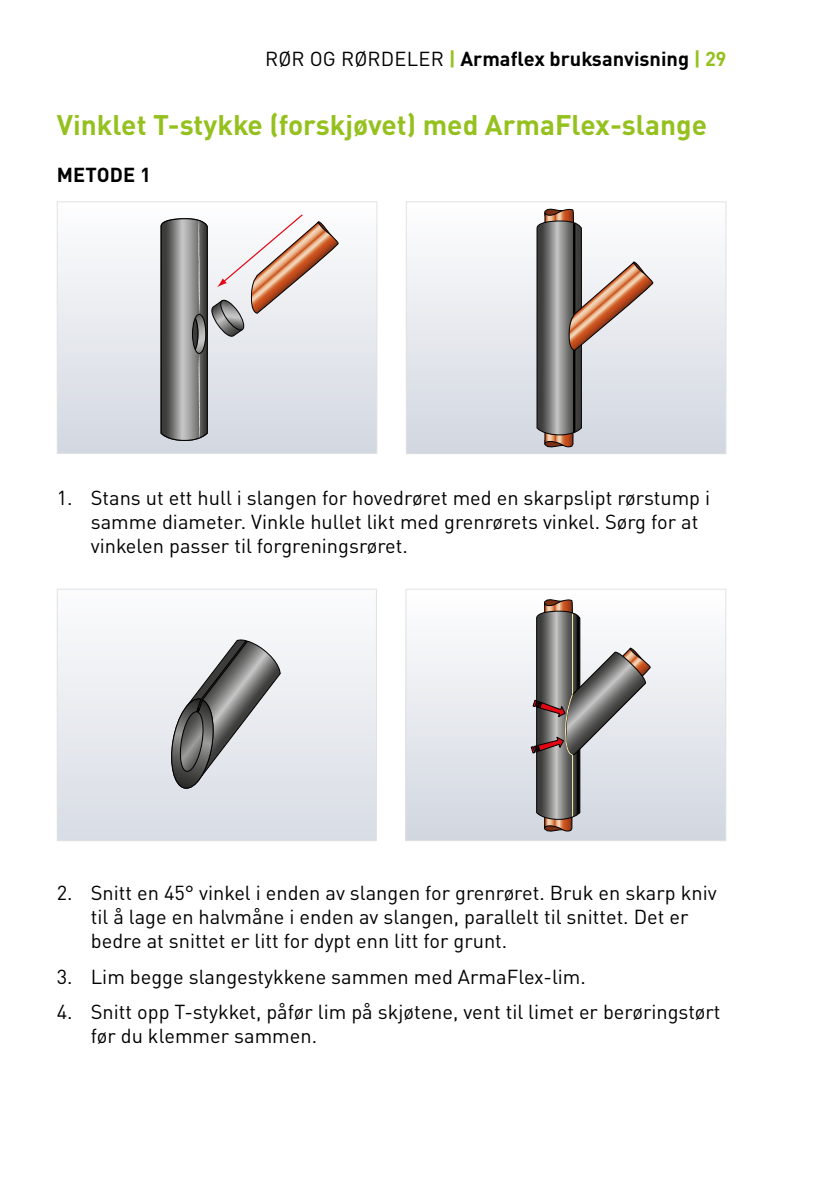
<style>
.page{position:relative;width:840px;height:1191px;background:#fff}
.page>*{position:absolute;margin:0;border:0;box-sizing:border-box;transform-origin:0 0}
.t1{font:700 28px "DIN Pro";color:#95c11f}
.t2{font:20px/24px "DIN Pro";color:#000}
.t3{font:700 20px "DIN Pro";color:#000}
.s1{font-weight:400}
.s2{color:#95c11f}
</style>
<div class="page">
<svg style="left:59px;top:256px;width:316px;height:196px"></svg>
<svg style="left:158px;top:214px;width:181px;height:227px"></svg>
<div style="left:57px;top:201px;width:320px;height:253px;border:1px solid #e0e2e3"></div>
<svg style="left:407px;top:257px;width:317px;height:195px"></svg>
<svg style="left:534px;top:208px;width:119px;height:244px"></svg>
<div style="left:405px;top:201px;width:321px;height:253px;border:1px solid #e0e2e3"></div>
<svg style="left:407px;top:646px;width:317px;height:193px"></svg>
<svg style="left:530px;top:599px;width:121px;height:240px"></svg>
<div style="left:405px;top:588px;width:321px;height:253px;border:1px solid #e0e2e3"></div>
<svg style="left:59px;top:639px;width:316px;height:200px"></svg>
<svg style="left:168px;top:639px;width:113px;height:151px"></svg>
<div style="left:57px;top:588px;width:320px;height:253px;border:1px solid #e0e2e3"></div>
<p class="t3" style="left:265px;top:42px;width:462px"><span class="s1">Rør og rørd eler</span> <span class="s2">|</span> Armaflex bruksanvisning <span class="s2">| 29</span></p>
<h1 class="t1" style="left:57px;top:101px;width:651px">Vinklet T-stykke (forskjøvet) med ArmaFlex-slange</h1>
<p class="t3" style="left:57px;top:158px;width:96px">METODE 1</p>
<p class="t2" style="left:91px;top:484px;width:620px;text-indent:-34px">1. Stans ut ett hull i slangen for hovedrøret med en skarpslipt rørstump i samme diameter. Vinkle hullet likt med grenrørets vinkel. Sørg for at vinkelen passer til forgreningsrøret.</p>
<p class="t2" style="left:91px;top:879px;width:627px;text-indent:-34px">2. Snitt en 45° vinkel i enden av slangen for grenrøret. Bruk en skarp kniv til å lage en halvmåne i enden av slangen, parallelt til snittet. Det er bedre at snittet er litt for dypt enn litt for grunt.</p>
<p class="t2" style="left:57px;top:962px;width:530px">3. Lim begge slangestykkene sammen med ArmaFlex-lim.</p>
<p class="t2" style="left:91px;top:998px;width:631px;text-indent:-34px">4. Snitt opp T-stykket, påfør lim på skjøtene, vent til limet er berøringstørt før du klemmer sammen.</p>
</div>
